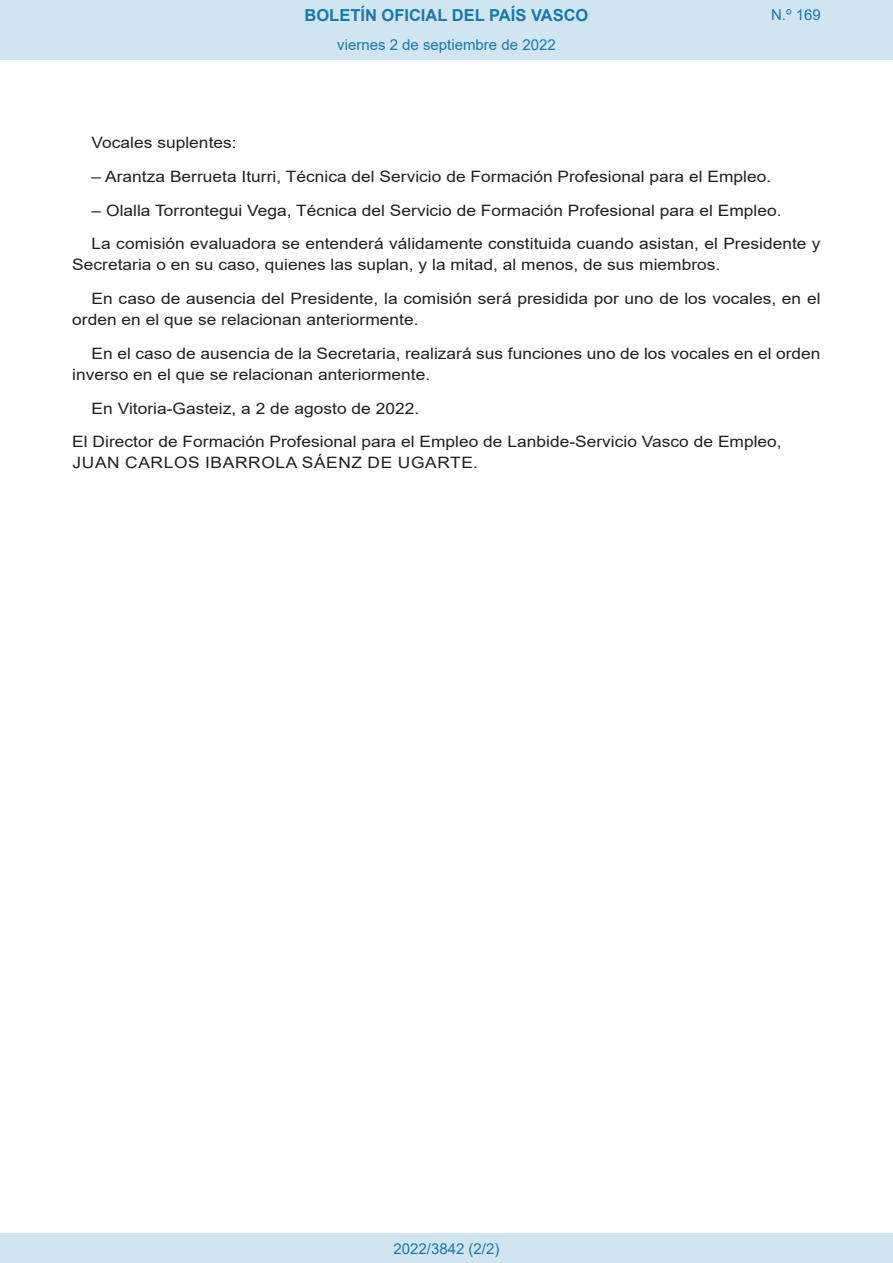
<style>
.page{position:relative;width:893px;height:1263px;background:#fff}
.page>*{position:absolute;margin:0;border:0;box-sizing:border-box;transform-origin:0 0}
.t1{font:700 16.5px "Arial";color:#1879ad}
.BOPVDetalle{font:15.6px/21px "Arial";color:#231f20;scale:1.11 1}
.BOPVFirmaPuesto{font:15.6px "Arial";color:#231f20;scale:1.11 1}
.BOPVFirmaLugFec{font:15.6px "Arial";color:#231f20;scale:1.11 1}
.BOPVFirmaNombre{font:15.6px "Arial";letter-spacing:.035em;color:#231f20;scale:1.11 1}
.Paginacion_Centro{font:15px "Arial";color:#1879ad}
</style>
<div class="page">
<div style="left:0;top:0;width:893px;height:60px;background:#d0e5f0"></div>
<div style="left:0;top:1233px;width:893px;height:30px;background:#d0e5f0"></div>
<p class="t1" style="left:305px;top:3px;width:285px">BOLETÍN OFICIAL DEL PAÍS VASCO</p>
<p class="Paginacion_Centro" style="left:337px;top:35px;width:220px">viernes 2 de septiembre de 2022</p>
<p class="Paginacion_Centro" style="left:771px;top:5px;width:51px">N.º 169</p>
<p class="BOPVDetalle" style="left:92px;top:132px;width:132px">Vocales suplentes:</p>
<p class="BOPVDetalle" style="left:92px;top:166px;width:614px">– Arantza Berrueta Iturri, Técnica del Servicio de Formación Profesional para el Empleo.</p>
<p class="BOPVDetalle" style="left:92px;top:200px;width:623px">– Olalla Torrontegui Vega, Técnica del Servicio de Formación Profesional para el Empleo.</p>
<p class="BOPVDetalle" style="left:72px;top:233px;width:676px;text-indent:19px">La comisión evaluadora se entenderá válidamente constituida cuando asistan, el Presidente y<br>Secretaria o en su caso, quienes las suplan, y la mitad, al menos, de sus miembros.</p>
<p class="BOPVDetalle" style="left:72px;top:288px;width:676px;text-indent:19px">En caso de ausencia del Presidente, la comisión será presidida por uno de los vocales, en el orden en el que se relacionan anteriormente.</p>
<p class="BOPVDetalle" style="left:72px;top:343px;width:676px;text-indent:19px">En el caso de ausencia de la Secretaria, realizará sus funciones uno de los vocales en el orden inverso en el que se relacionan anteriormente.</p>
<p class="BOPVFirmaLugFec" style="left:92px;top:397px;width:297px">En Vitoria-Gasteiz, a 2 de agosto de 2022.</p>
<p class="BOPVFirmaPuesto" style="left:72px;top:431px;width:641px">El Director de Formación Profesional para el Empleo de Lanbide-Servicio Vasco de Empleo,</p>
<p class="BOPVFirmaNombre" style="left:73px;top:452px;width:367px">JUAN CARLOS IBARROLA SÁENZ DE UGARTE.</p>
<p class="Paginacion_Centro" style="left:393px;top:1238px;width:107px">2022/3842 (2/2)</p>
</div>
